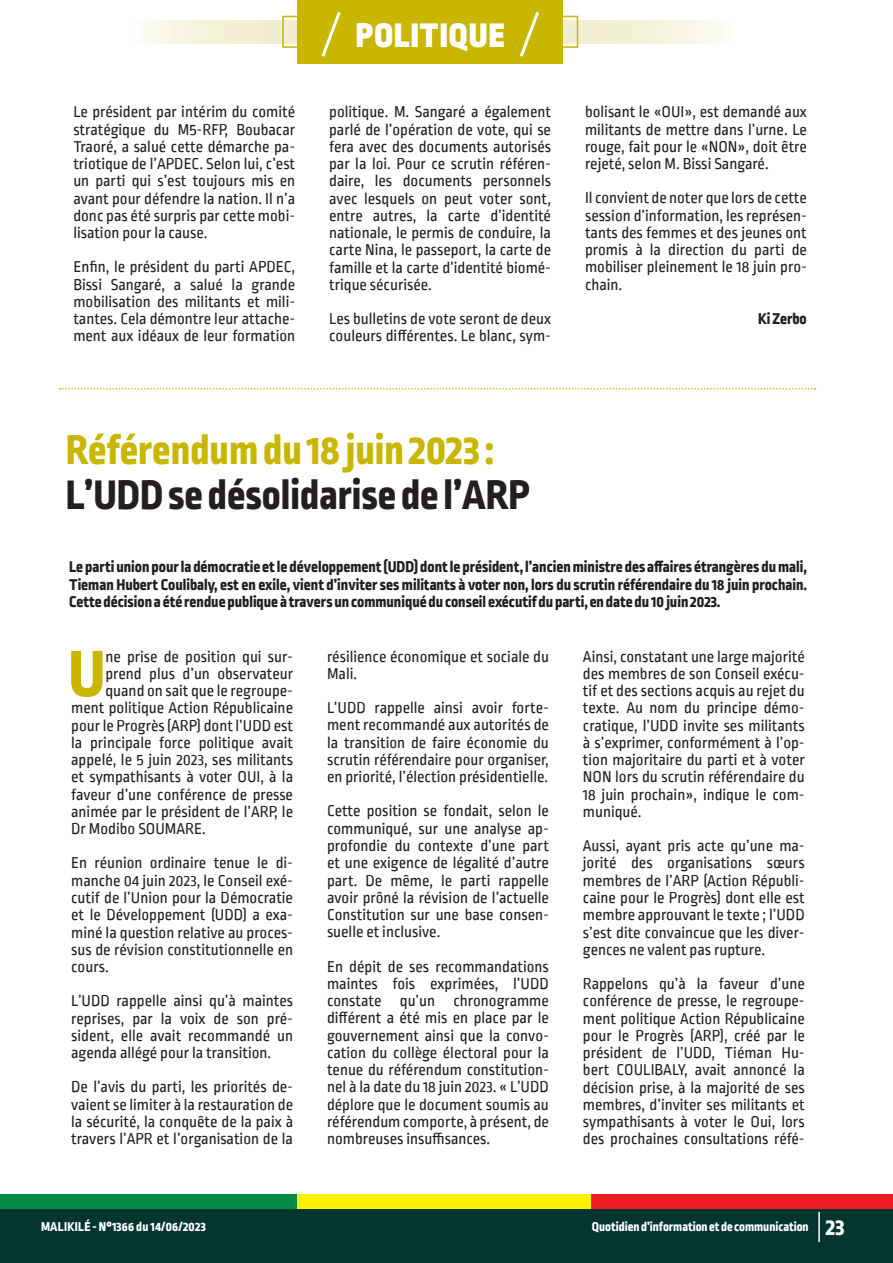
<style>
.page{position:relative;width:893px;height:1263px;background:#fff}
.page>*{position:absolute;margin:0;border:0;box-sizing:border-box;transform-origin:0 0}
.t1{font:800 69.15px "Ropa Sans Pro";color:#c8b600}
.t2{font:800 43.5px "Ropa Sans Pro";color:#231f20}
.t3{font:800 43.5px "Ropa Sans Pro";color:#c8b600}
.t4{font:900 36px "Ropa Sans Pro";letter-spacing:.03em;color:#fff}
.t5{font:16.5px/17.2px "Ropa Sans PTT";color:#231f20;text-align:justify}
.t6{font:800 16.5px/17.2px "Ropa Sans Pro";color:#231f20;text-align:justify}
.t7{font:800 13.5px "Ropa Sans Pro";color:#fff}
.t8{font:800 13.5px "Ropa Sans Pro";letter-spacing:.02em;color:#fff}
.s1{font-size:24px}
</style>
<div class="page">
<div style="left:0;top:1195px;width:297px;height:17px;background:#008b43"></div>
<div style="left:297px;top:1195px;width:297px;height:17px;background:#fff101"></div>
<div style="left:592px;top:1195px;width:301px;height:17px;background:#ee1d23"></div>
<div style="left:0;top:1209px;width:893px;height:54px;background:#05352f"></div>
<hr style="left:818px;top:1212px;width:2px;height:30px;background:#fff">
<svg style="left:145px;top:20px;width:572px;height:23px;background:#f4f1da"></svg>
<div style="left:282px;top:16px;width:296px;height:32px;border:2px solid #c8b600"></div>
<div style="left:298px;top:0;width:265px;height:64px;background:#c8b600"></div>
<svg style="left:321px;top:11px;width:20px;height:46px"></svg>
<svg style="left:519px;top:11px;width:20px;height:46px"></svg>
<svg style="left:60px;top:388px;width:756px;height:1px"></svg>
<p class="t5" style="left:73px;top:104px;width:223px">Le président par intérim du comité stratégique du M5-RFP, Boubacar Traoré, a salué cette démarche pa&shy;triotique de l’APDEC. Selon lui, c’est un parti qui s’est toujours mis en avant pour défendre la nation. Il n’a donc pas été surpris par cette mobi&shy;lisation pour la cause.</p>
<p class="t5" style="left:73px;top:259px;width:223px">Enfin, le président du parti APDEC, Bissi Sangaré, a salué la grande mobilisation des militants et mili&shy;tantes. Cela démontre leur attache&shy;ment aux idéaux de leur formation</p>
<p class="t4" style="left:356px;top:13px;width:150px">POLITIQUE</p>
<p class="t5" style="left:329px;top:104px;width:223px">politique. M. Sangaré a également parlé de l’opération de vote, qui se fera avec des documents autorisés par la loi. Pour ce scrutin référen&shy;daire, les documents personnels avec lesquels on peut voter sont, entre autres, la carte d’identité nationale, le permis de conduire, la carte Nina, le passeport, la carte de famille et la carte d’identité biomé&shy;trique sécurisée.</p>
<p class="t5" style="left:329px;top:311px;width:223px">Les bulletins de vote seront de deux couleurs différentes. Le blanc, sym-</p>
<p class="t5" style="left:585px;top:104px;width:223px">bolisant le «OUI», est demandé aux militants de mettre dans l’urne. Le rouge, fait pour le «NON», doit être rejeté, selon M. Bissi Sangaré.</p>
<p class="t5" style="left:585px;top:190px;width:223px">Il convient de noter que lors de cette session d’information, les représen&shy;tants des femmes et des jeunes ont promis à la direction du parti de mobiliser pleinement le 18 juin pro&shy;chain.</p>
<p class="t6" style="left:758px;top:311px;width:50px">Ki Zerbo</p>
<p class="t3" style="left:66px;top:425px;width:430px">Référendum du 18 juin 2023 :</p>
<p class="t2" style="left:66px;top:470px;width:465px">L’UDD se désolidarise de l’ARP</p>
<p class="t6" style="left:69px;top:559px;width:739px">Le parti union pour la démocratie et le développement (UDD) dont le président, l’ancien ministre des affaires étrangères du mali, Tieman Hubert Coulibaly, est en exile, vient d’inviter ses militants à voter non, lors du scrutin référendaire du 18 juin prochain.<br>Cette décision a été rendue publique à travers un communiqué du conseil exécutif du parti, en date du 10 juin 2023.</p>
<p class="t1" style="left:68px;top:633px;width:39px">U</p>
<p class="t5" style="left:105px;top:649px;width:189px">ne prise de position qui sur-</p>
<p class="t5" style="left:105px;top:666px;width:189px">prend plus d’un observateur</p>
<p class="t5" style="left:105px;top:683px;width:189px">quand on sait que le regroupe-</p>
<p class="t5" style="left:71px;top:700px;width:223px">ment politique Action Républicaine</p>
<p class="t5" style="left:71px;top:718px;width:223px">pour le Progrès (ARP) dont l’UDD est</p>
<p class="t5" style="left:71px;top:735px;width:223px">la principale force politique avait</p>
<p class="t5" style="left:71px;top:752px;width:223px">appelé, le 5 juin 2023, ses militants</p>
<p class="t5" style="left:71px;top:769px;width:223px">et sympathisants à voter OUI, à la</p>
<p class="t5" style="left:71px;top:787px;width:223px">faveur d’une conférence de presse</p>
<p class="t5" style="left:71px;top:804px;width:223px">animée par le président de l’ARP, le</p>
<p class="t5" style="left:71px;top:821px;width:136px">Dr Modibo SOUMARE.</p>
<p class="t5" style="left:71px;top:855px;width:223px">En réunion ordinaire tenue le di&shy;manche 04 juin 2023, le Conseil exé&shy;cutif de l’Union pour la Démocratie et le Développement (UDD) a exa&shy;miné la question relative au proces&shy;sus de révision constitutionnelle en cours.</p>
<p class="t5" style="left:71px;top:993px;width:223px">L’UDD rappelle ainsi qu’à maintes reprises, par la voix de son pré&shy;sident, elle avait recommandé un agenda allégé pour la transition.</p>
<p class="t5" style="left:71px;top:1079px;width:223px">De l’avis du parti, les priorités de&shy;vaient se limiter à la restauration de la sécurité, la conquête de la paix à travers l’APR et l’organisation de la</p>
<p class="t5" style="left:327px;top:649px;width:223px">résilience économique et sociale du<br>Mali.</p>
<p class="t5" style="left:327px;top:700px;width:223px">L’UDD rappelle ainsi avoir forte&shy;ment recommandé aux autorités de la transition de faire économie du scrutin référendaire pour organiser, en priorité, l’élection présidentielle.</p>
<p class="t5" style="left:327px;top:803px;width:223px">Cette position se fondait, selon le communiqué, sur une analyse ap&shy;profondie du contexte d’une part et une exigence de légalité d’autre part. De même, le parti rappelle avoir prôné la révision de l’actuelle Constitution sur une base consen&shy;suelle et inclusive.</p>
<p class="t5" style="left:327px;top:958px;width:223px">En dépit de ses recommandations maintes fois exprimées, l’UDD constate qu’un chronogramme différent a été mis en place par le gouvernement ainsi que la convo&shy;cation du collège électoral pour la tenue du référendum constitution&shy;nel à la date du 18 juin 2023. « L’UDD déplore que le document soumis au référendum comporte, à présent, de nombreuses insuffisances.</p>
<p class="t5" style="left:583px;top:649px;width:223px">Ainsi, constatant une large majorité des membres de son Conseil exécu&shy;tif et des sections acquis au rejet du texte. Au nom du principe démo&shy;cratique, l’UDD invite ses militants à s’exprimer, conformément à l’op&shy;tion majoritaire du parti et à voter NON lors du scrutin référendaire du 18 juin prochain», indique le com&shy;muniqué.</p>
<p class="t5" style="left:583px;top:838px;width:223px">Aussi, ayant pris acte qu’une ma&shy;jorité des organisations sœurs membres de l’ARP (Action Républi&shy;caine pour le Progrès) dont elle est membre approuvant le texte ; l’UDD s’est dite convaincue que les diver&shy;gences ne valent pas rupture.</p>
<p class="t5" style="left:583px;top:976px;width:223px">Rappelons qu’à la faveur d’une conférence de presse, le regroupe&shy;ment politique Action Républicaine pour le Progrès (ARP), créé par le président de l’UDD, Tiéman Hu&shy;bert COULIBALY, avait annoncé la décision prise, à la majorité de ses membres, d’inviter ses militants et sympathisants à voter le Oui, lors des prochaines consultations réfé-</p>
<p class="t8" style="left:41px;top:1219px;width:166px">MALIKILÉ - N°1366 du 14/06/2023</p>
<p class="t7" style="left:592px;top:1219px;width:254px">Quotidien d’information et de communication <span class="s1">23</span></p>
</div>
